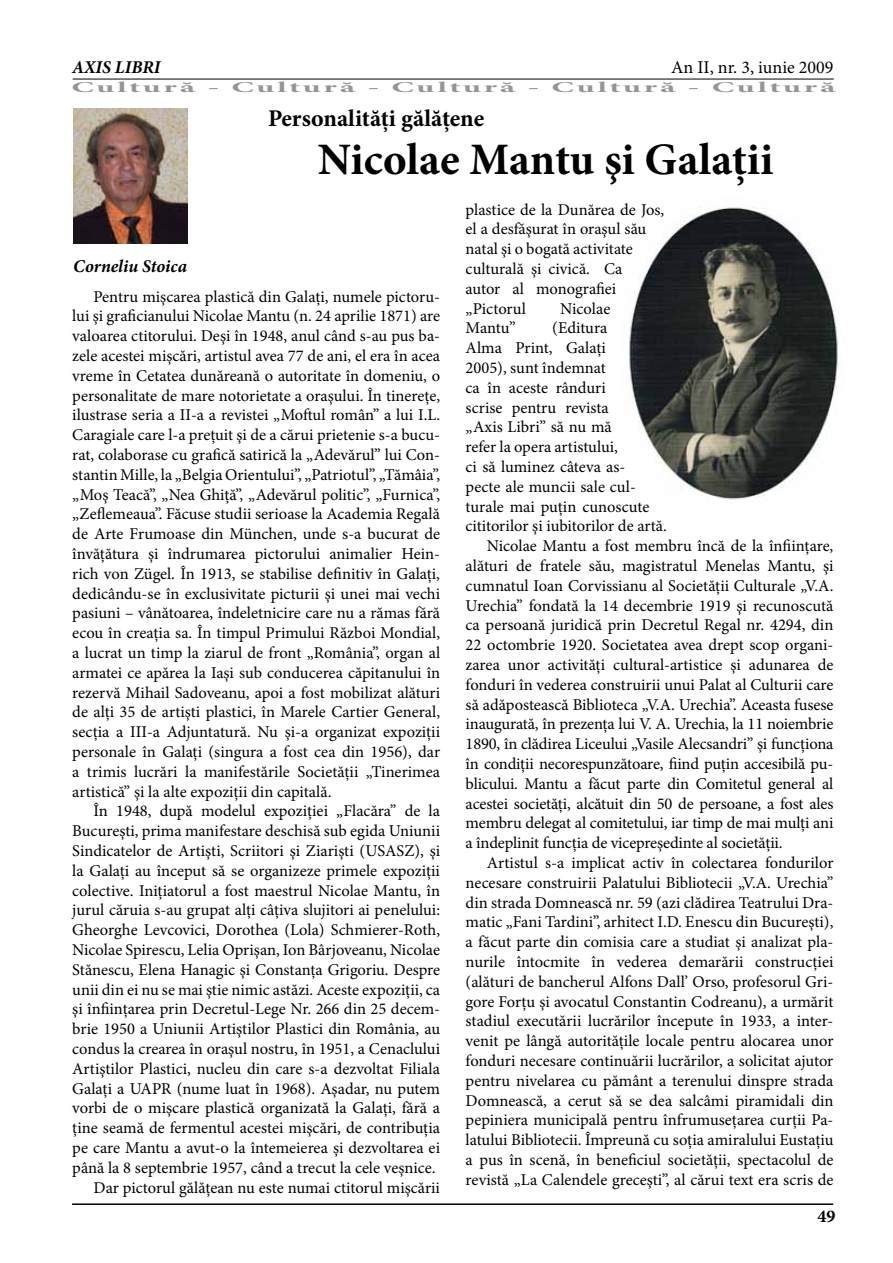
<style>
.page{position:relative;width:893px;height:1263px;background:#fff}
.page>*{position:absolute;margin:0;border:0;box-sizing:border-box;transform-origin:0 0}
.t1{font:700 45px "Minion Pro";letter-spacing:-.005em;color:#000}
.t2{font:700 24px "Minion Pro";color:#000}
.t3{font:italic 700 18px "Minion Pro";letter-spacing:-.005em;color:#000}
.t4{font:18px "Minion Pro";color:#000}
.t5{font:700 18px "Minion Pro";color:#000}
.t6{font:16.5px/19.8px "Minion Pro";color:#000;text-align:justify}
.t7{font:700 15px "Minion Pro";letter-spacing:.075em;color:#939598;scale:2.21 1}
</style>
<div class="page">
<hr style="left:73px;top:79px;width:761px;height:1px;background:#000">
<hr style="left:72px;top:1203px;width:761px;height:2px;background:#000">
<img style="left:629px;top:207px;width:209px;height:293px">
<img style="left:74px;top:108px;width:113px;height:135px">
<p class="t3" style="left:72px;top:54px;width:90px">AXIS LIBRI</p>
<p class="t4" style="left:671px;top:55px;width:164px">An II, nr. 3, iunie 2009</p>
<p class="t7" style="left:71px;top:77px;width:347px">Cultură - Cultură - Cultură - Cultură - Cultură</p>
<h2 class="t2" style="left:268px;top:101px;width:218px">Personalități gălățene</h2>
<h1 class="t1" style="left:318px;top:128px;width:457px">Nicolae Mantu şi Galaţii</h1>
<p class="t3" style="left:73px;top:253px;width:115px">Corneliu Stoica</p>
<p class="t6" style="left:72px;top:286px;width:369px;text-indent:21px">Pentru mişcarea plastică din Galaţi, numele pictoru&shy;lui şi graficianului Nicolae Mantu (n. 24 aprilie 1871) are valoarea ctitorului. Deşi în 1948, anul când s-au pus ba&shy;zele acestei mişcări, artistul avea 77 de ani, el era în acea vreme în Cetatea dunăreană o autoritate în domeniu, o personalitate de mare notorietate a oraşului. În tinereţe, ilustrase seria a II-a a revistei „Moftul român” a lui I.L.<br>Caragiale care l-a preţuit şi de a cărui prietenie s-a bucu&shy;rat, colaborase cu grafică satirică la „Adevărul” lui Con&shy;stantin Mille, la „Belgia Orientului”, „Patriotul”, „Tămâia”, „Moş Teacă”, „Nea Ghiţă”, „Adevărul politic”, „Furnica”, „Zeflemeaua”. Făcuse studii serioase la Academia Regală de Arte Frumoase din München, unde s-a bucurat de învăţătura şi îndrumarea pictorului animalier Hein&shy;rich von Zügel. În 1913, se stabilise definitiv în Galaţi, dedicându-se în exclusivitate picturii şi unei mai vechi pasiuni – vânătoarea, îndeletnicire care nu a rămas fără ecou în creaţia sa. În timpul Primului Război Mondial, a lucrat un timp la ziarul de front „România”, organ al armatei ce apărea la Iaşi sub conducerea căpitanului în rezervă Mihail Sadoveanu, apoi a fost mobilizat alături de alţi 35 de artişti plastici, în Marele Cartier General, secţia a III-a Adjuntatură. Nu şi-a organizat expoziţii personale în Galaţi (singura a fost cea din 1956), dar a trimis lucrări la manifestările Societăţii „Tinerimea artistică” şi la alte expoziţii din capitală.</p>
<p class="t6" style="left:72px;top:801px;width:369px;text-align:right">În 1948, după modelul expoziţiei „Flacăra” de la Bucureşti, prima manifestare deschisă sub egida Uniunii Sindicatelor de Artişti, Scriitori şi Ziarişti (USASZ), şi la Galaţi au început să se organizeze primele expoziţii colective. Iniţiatorul a fost maestrul Nicolae Mantu, în jurul căruia s-au grupat alţi câţiva slujitori ai penelului:<br>Gheorghe Levcovici, Dorothea (Lola) Schmierer-Roth, Nicolae Spirescu, Lelia Oprişan, Ion Bârjoveanu, Nicolae Stănescu, Elena Hanagic şi Constanţa Grigoriu. Despre unii din ei nu se mai ştie nimic astăzi. Aceste expoziţii, ca şi înfiinţarea prin Decretul-Lege Nr. 266 din 25 decem&shy;brie 1950 a Uniunii Artiştilor Plastici din România, au condus la crearea în oraşul nostru, în 1951, a Cenaclului Artiştilor Plastici, nucleu din care s-a dezvoltat Filiala Galaţi a UAPR (nume luat în 1968). Aşadar, nu putem vorbi de o mişcare plastică organizată la Galaţi, fără a ţine seamă de fermentul acestei mişcări, de contribuţia pe care Mantu a avut-o la întemeierea şi dezvoltarea ei până la 8 septembrie 1957, când a trecut la cele veşnice.<br>Dar pictorul gălăţean nu este numai ctitorul mişcării</p>
<p class="t6" style="left:466px;top:199px;width:200px;text-align:left">plastice de la Dunărea de Jos, el a desfăşurat în oraşul său natal şi o bogată activitate culturală şi civică. Ca<br>autor al monografiei „Pictorul</p>
<p class="t6" style="left:560px;top:298px;width:52px">Nicolae</p>
<p class="t6" style="left:466px;top:318px;width:52px">Mantu”</p>
<p class="t6" style="left:552px;top:318px;width:57px">(Editura</p>
<p class="t6" style="left:466px;top:338px;width:142px">Alma Print, Galaţi</p>
<p class="t6" style="left:466px;top:358px;width:142px">2005), sunt îndemnat</p>
<p class="t6" style="left:466px;top:378px;width:142px">ca în aceste rânduri</p>
<p class="t6" style="left:466px;top:397px;width:145px">scrise pentru revista</p>
<p class="t6" style="left:466px;top:417px;width:148px">„Axis Libri” să nu mă</p>
<p class="t6" style="left:466px;top:437px;width:154px">refer la opera artistului,</p>
<p class="t6" style="left:466px;top:457px;width:161px">ci să luminez câteva as-</p>
<p class="t6" style="left:466px;top:477px;width:172px">pecte ale muncii sale cul-</p>
<p class="t6" style="left:466px;top:496px;width:185px">turale mai puţin cunoscute</p>
<p class="t6" style="left:466px;top:516px;width:203px">cititorilor şi iubitorilor de artă.</p>
<p class="t6" style="left:487px;top:536px;width:348px">Nicolae Mantu a fost membru încă de la înfiinţare,</p>
<p class="t6" style="left:466px;top:556px;width:369px">alături de fratele său, magistratul Menelas Mantu, şi</p>
<p class="t6" style="left:466px;top:576px;width:369px">cumnatul Ioan Corvissianu al Societăţii Culturale „V.A.</p>
<p class="t6" style="left:466px;top:595px;width:369px">Urechia” fondată la 14 decembrie 1919 şi recunoscută</p>
<p class="t6" style="left:466px;top:615px;width:369px">ca persoană juridică prin Decretul Regal nr. 4294, din</p>
<p class="t6" style="left:466px;top:635px;width:369px">22 octombrie 1920. Societatea avea drept scop organi-</p>
<p class="t6" style="left:466px;top:655px;width:369px">zarea unor activităţi cultural-artistice şi adunarea de</p>
<p class="t6" style="left:466px;top:675px;width:369px">fonduri în vederea construirii unui Palat al Culturii care</p>
<p class="t6" style="left:466px;top:694px;width:369px">să adăpostească Biblioteca „V.A. Urechia”. Aceasta fusese</p>
<p class="t6" style="left:466px;top:714px;width:369px">inaugurată, în prezenţa lui V. A. Urechia, la 11 noiembrie</p>
<p class="t6" style="left:466px;top:734px;width:369px">1890, în clădirea Liceului „Vasile Alecsandri” şi funcţiona</p>
<p class="t6" style="left:466px;top:754px;width:369px">în condiţii necorespunzătoare, fiind puţin accesibilă pu-</p>
<p class="t6" style="left:466px;top:774px;width:369px">blicului. Mantu a făcut parte din Comitetul general al</p>
<p class="t6" style="left:466px;top:793px;width:369px">acestei societăţi, alcătuit din 50 de persoane, a fost ales</p>
<p class="t6" style="left:466px;top:813px;width:369px">membru delegat al comitetului, iar timp de mai mulţi ani</p>
<p class="t6" style="left:466px;top:833px;width:318px">a îndeplinit funcţia de vicepreşedinte al societăţii.</p>
<p class="t6" style="left:487px;top:853px;width:348px">Artistul s-a implicat activ în colectarea fondurilor</p>
<p class="t6" style="left:466px;top:873px;width:369px">necesare construirii Palatului Bibliotecii „V.A. Urechia”</p>
<p class="t6" style="left:466px;top:892px;width:369px">din strada Domnească nr. 59 (azi clădirea Teatrului Dra-</p>
<p class="t6" style="left:466px;top:912px;width:369px">matic „Fani Tardini”, arhitect I.D. Enescu din Bucureşti),</p>
<p class="t6" style="left:466px;top:932px;width:369px">a făcut parte din comisia care a studiat şi analizat pla-</p>
<p class="t6" style="left:466px;top:952px;width:369px">nurile întocmite în vederea demarării construcţiei</p>
<p class="t6" style="left:466px;top:972px;width:369px">(alături de bancherul Alfons Dall’ Orso, profesorul Gri-</p>
<p class="t6" style="left:466px;top:991px;width:369px">gore Forţu şi avocatul Constantin Codreanu), a urmărit</p>
<p class="t6" style="left:466px;top:1011px;width:369px">stadiul executării lucrărilor începute în 1933, a inter-</p>
<p class="t6" style="left:466px;top:1031px;width:369px">venit pe lângă autorităţile locale pentru alocarea unor</p>
<p class="t6" style="left:466px;top:1051px;width:369px">fonduri necesare continuării lucrărilor, a solicitat ajutor</p>
<p class="t6" style="left:466px;top:1071px;width:369px">pentru nivelarea cu pământ a terenului dinspre strada</p>
<p class="t6" style="left:466px;top:1090px;width:369px">Domnească, a cerut să se dea salcâmi piramidali din</p>
<p class="t6" style="left:466px;top:1110px;width:369px">pepiniera municipală pentru înfrumuseţarea curţii Pa-</p>
<p class="t6" style="left:466px;top:1130px;width:369px">latului Bibliotecii. Împreună cu soţia amiralului Eustaţiu</p>
<p class="t6" style="left:466px;top:1150px;width:369px">a pus în scenă, în beneficiul societăţii, spectacolul de</p>
<p class="t6" style="left:466px;top:1170px;width:369px">revistă „La Calendele greceşti”, al cărui text era scris de</p>
<p class="t5" style="left:817px;top:1203px;width:19px">49</p>
</div>
